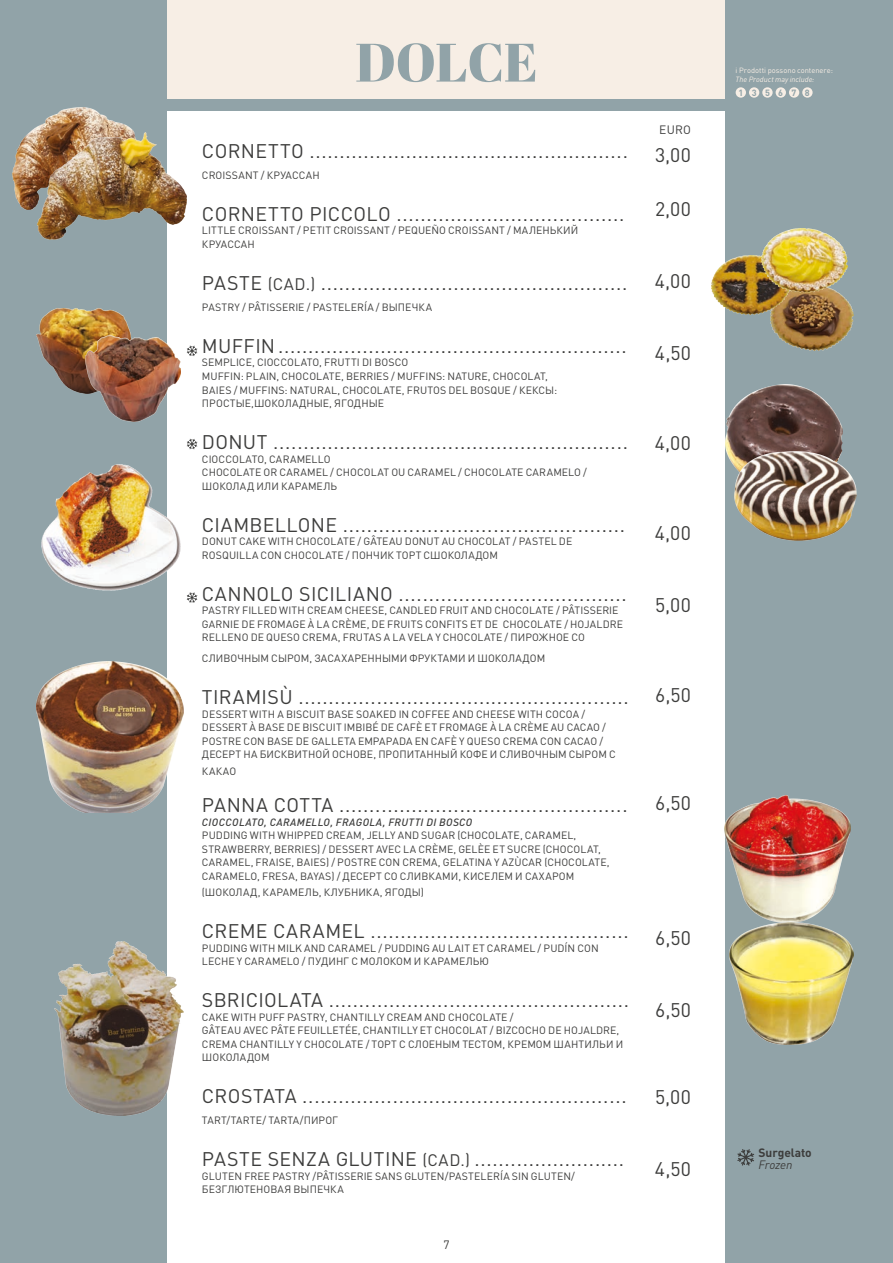
<style>
.page{position:relative;width:893px;height:1263px;background:#91a3a8}
.page>*{position:absolute;margin:0;border:0;box-sizing:border-box;transform-origin:0 0}
.t1{font:54px "Abril Fatface";letter-spacing:-.01em;color:#91a3a8}
.t2{font:19.5px "DIN Pro";letter-spacing:.015em;color:#3d3d3c}
.t3{font:700 12px "DIN Pro";letter-spacing:-.01em;color:#3d3d3c}
.t4{font:italic 12px "DIN Pro";letter-spacing:-.025em;color:#3d3d3c}
.t5{font:12px "DIN Pro";color:#3d3d3d}
.t6{font:12px "DIN Pro";color:#3d3d3c}
.t7{font:10.5px/13.5px "DIN Pro";letter-spacing:.005em;color:#3d3d3c}
.t8{font:italic 500 10.5px "DIN Pro";letter-spacing:.035em;color:#3d3d3c}
.t9{font:700 9px "DIN Pro";color:#91a3a8}
.t10{font:7.5px "DIN Pro";letter-spacing:.005em;color:#f7eee5}
.t11{font:italic 7.5px "DIN Pro";color:#f7eee5}
.s1{font-size:16.5px}
</style>
<div class="page">
<div style="left:168px;top:0;width:557px;height:99px;background:#f7eee5"></div>
<div style="left:168px;top:112px;width:557px;height:1151px;background:#fff"></div>
<img style="left:13px;top:107px;width:121px;height:103px">
<img style="left:771px;top:292px;width:83px;height:59px">
<img style="left:711px;top:255px;width:81px;height:60px">
<img style="left:761px;top:229px;width:86px;height:63px">
<img style="left:37px;top:132px;width:150px;height:108px">
<img style="left:37px;top:308px;width:94px;height:85px">
<img style="left:86px;top:336px;width:94px;height:86px">
<img style="left:42px;top:465px;width:138px;height:125px">
<img style="left:54px;top:942px;width:130px;height:173px">
<div style="left:736px;top:87px;width:10px;height:11px;background:#f7eee5;border-radius:50%"></div>
<div style="left:749px;top:87px;width:10px;height:11px;background:#f7eee5;border-radius:50%"></div>
<div style="left:762px;top:87px;width:11px;height:11px;background:#f7eee5;border-radius:50%"></div>
<div style="left:776px;top:87px;width:10px;height:11px;background:#f7eee5;border-radius:50%"></div>
<div style="left:789px;top:87px;width:10px;height:11px;background:#f7eee5;border-radius:50%"></div>
<div style="left:802px;top:87px;width:11px;height:11px;background:#f7eee5;border-radius:50%"></div>
<svg style="left:737px;top:1149px;width:17px;height:17px"></svg>
<svg style="left:187px;top:592px;width:10px;height:11px"></svg>
<svg style="left:187px;top:439px;width:10px;height:10px"></svg>
<svg style="left:187px;top:346px;width:10px;height:10px"></svg>
<img style="left:37px;top:661px;width:147px;height:151px">
<img style="left:724px;top:795px;width:126px;height:127px">
<img style="left:729px;top:922px;width:125px;height:123px">
<img style="left:725px;top:385px;width:118px;height:81px">
<img style="left:734px;top:451px;width:122px;height:89px">
<h1 class="t1" style="left:355px;top:24px;width:184px">DOLCE</h1>
<h2 class="t2" style="left:202px;top:136px;width:427px">CORNETTO .....................................................</h2>
<p class="t7" style="left:202px;top:167px;width:119px">CROISSANT / КРУАССАН</p>
<h2 class="t2" style="left:202px;top:199px;width:424px">CORNETTO PICCOLO ......................................</h2>
<p class="t7" style="left:202px;top:223px;width:378px">LITTLE CROISSANT / PETIT CROISSANT / PEQUEÑO CROISSANT / МАЛЕНЬКИЙ<br>КРУАССАН</p>
<h2 class="t2" style="left:202px;top:268px;width:427px">PASTE <span class="s1">(CAD.)</span> ...................................................</h2>
<p class="t7" style="left:202px;top:299px;width:232px">PASTRY / PÂTISSERIE / PASTELERÍA / ВЫПЕЧКА</p>
<h2 class="t2" style="left:202px;top:331px;width:426px">MUFFIN..........................................................</h2>
<p class="t7" style="left:202px;top:355px;width:357px">SEMPLICE, CIOCCOLATO, FRUTTI DI BOSCO<br>MUFFIN: PLAIN, CHOCOLATE, BERRIES / MUFFINS: NATURE, CHOCOLAT, BAIES / MUFFINS: NATURAL, CHOCOLATE, FRUTOS DEL BOSQUE / КЕКСЫ:<br>ПРОСТЫЕ,ШОКОЛАДНЫЕ, ЯГОДНЫЕ</p>
<h2 class="t2" style="left:202px;top:427px;width:427px">DONUT ...........................................................</h2>
<p class="t7" style="left:202px;top:451px;width:387px">CIOCCOLATO, CARAMELLO<br>CHOCOLATE OR CARAMEL / CHOCOLAT OU CARAMEL / CHOCOLATE CARAMELO /<br>ШОКОЛАД ИЛИ КАРАМЕЛЬ</p>
<h2 class="t2" style="left:202px;top:509px;width:425px">CIAMBELLONE ...............................................</h2>
<p class="t7" style="left:202px;top:533px;width:372px">DONUT CAKE WITH CHOCOLATE / GÂTEAU DONUT AU CHOCOLAT / PASTEL DE<br>ROSQUILLA CON CHOCOLATE / ПОНЧИК ТОРТ СШОКОЛАДОМ</p>
<h2 class="t2" style="left:202px;top:578px;width:426px">CANNOLO SICILIANO ......................................</h2>
<p class="t7" style="left:202px;top:602px;width:422px">PASTRY FILLED WITH CREAM CHEESE, CANDLED FRUIT AND CHOCOLATE / PÂTISSERIE<br>GARNIE DE FROMAGE À LA CRÈME, DE FRUITS CONFITS ET DE CHOCOLATE / HOJALDRE<br>RELLENO DE QUESO CREMA, FRUTAS A LA VELA Y CHOCOLATE / ПИРОЖНОЕ СО</p>
<p class="t7" style="left:202px;top:650px;width:345px">СЛИВОЧНЫМ СЫРОМ, ЗАСАХАРЕННЫМИ ФРУКТАМИ И ШОКОЛАДОМ</p>
<h2 class="t2" style="left:202px;top:682px;width:428px">TIRAMISÙ .......................................................</h2>
<p class="t7" style="left:202px;top:706px;width:415px">DESSERT WITH A BISCUIT BASE SOAKED IN COFFEE AND CHEESE WITH COCOA / DESSERT À BASE DE BISCUIT IMBIBÉ DE CAFÈ ET FROMAGE À LA CRÈME AU CACAO / POSTRE CON BASE DE GALLETA EMPAPADA EN CAFÈ Y QUESO CREMA CON CACAO / ДЕСЕРТ НА БИСКВИТНОЙ ОСНОВЕ, ПРОПИТАННЫЙ КОФЕ И СЛИВОЧНЫМ СЫРОМ С</p>
<p class="t7" style="left:202px;top:763px;width:36px">КАКАО</p>
<h2 class="t2" style="left:202px;top:790px;width:427px">PANNA COTTA ................................................</h2>
<p class="t8" style="left:202px;top:813px;width:272px">CIOCCOLATO, CARAMELLO, FRAGOLA, FRUTTI DI BOSCO</p>
<p class="t7" style="left:202px;top:827px;width:409px">PUDDING WITH WHIPPED CREAM, JELLY AND SUGAR (CHOCOLATE, CARAMEL, STRAWBERRY, BERRIES) / DESSERT AVEC LA CRÈME, GELÈE ET SUCRE (CHOCOLAT, CARAMEL, FRAISE, BAIES) / POSTRE CON CREMA, GELATINA Y AZÙCAR (CHOCOLATE, CARAMELO, FRESA, BAYAS) / ДЕСЕРТ СО СЛИВКАМИ, КИСЕЛЕМ И САХАРОМ</p>
<p class="t7" style="left:202px;top:884px;width:224px">(ШОКОЛАД, КАРАМЕЛЬ, КЛУБНИКА, ЯГОДЫ)</p>
<h2 class="t2" style="left:202px;top:916px;width:428px">CREME CARAMEL ...........................................</h2>
<p class="t7" style="left:202px;top:940px;width:398px">PUDDING WITH MILK AND CARAMEL / PUDDING AU LAIT ET CARAMEL / PUDÍN CON<br>LECHE Y CARAMELO / ПУДИНГ С МОЛОКОМ И КАРАМЕЛЬЮ</p>
<h2 class="t2" style="left:202px;top:985px;width:429px">SBRICIOLATA ..................................................</h2>
<p class="t7" style="left:202px;top:1009px;width:423px">CAKE WITH PUFF PASTRY, CHANTILLY CREAM AND CHOCOLATE /<br>GÂTEAU AVEC PÂTE FEUILLETÉE, CHANTILLY ET CHOCOLAT / BIZCOCHO DE HOJALDRE, CREMA CHANTILLY Y CHOCOLATE / ТОРТ С СЛОЕНЫМ ТЕСТОМ, КРЕМОМ ШАНТИЛЬИ И ШОКОЛАДОМ</p>
<h2 class="t2" style="left:202px;top:1081px;width:426px">CROSTATA ......................................................</h2>
<p class="t7" style="left:202px;top:1112px;width:138px">TART/TARTE/ TARTA/ПИРОГ</p>
<h2 class="t2" style="left:202px;top:1144px;width:424px">PASTE SENZA GLUTINE <span class="s1">(CAD.)</span> .........................</h2>
<p class="t7" style="left:202px;top:1168px;width:375px">GLUTEN FREE PASTRY /PÂTISSERIE SANS GLUTEN/PASTELERÍA SIN GLUTEN/<br>БЕЗГЛЮТЕНОВАЯ ВЫПЕЧКА</p>
<p class="t6" style="left:444px;top:1235px;width:7px">7</p>
<p class="t5" style="left:659px;top:120px;width:33px">EURO</p>
<h2 class="t2" style="left:655px;top:140px;width:37px">3,00</h2>
<h2 class="t2" style="left:655px;top:194px;width:37px">2,00</h2>
<h2 class="t2" style="left:655px;top:266px;width:38px">4,00</h2>
<h2 class="t2" style="left:655px;top:338px;width:38px">4,50</h2>
<h2 class="t2" style="left:655px;top:428px;width:38px">4,00</h2>
<h2 class="t2" style="left:655px;top:518px;width:38px">4,00</h2>
<h2 class="t2" style="left:655px;top:590px;width:37px">5,00</h2>
<h2 class="t2" style="left:655px;top:680px;width:37px">6,50</h2>
<h2 class="t2" style="left:655px;top:788px;width:37px">6,50</h2>
<h2 class="t2" style="left:655px;top:923px;width:37px">6,50</h2>
<h2 class="t2" style="left:655px;top:995px;width:37px">6,50</h2>
<h2 class="t2" style="left:655px;top:1082px;width:37px">5,00</h2>
<h2 class="t2" style="left:655px;top:1154px;width:38px">4,50</h2>
<p class="t10" style="left:736px;top:64px;width:99px">i Prodotti possono contenere:</p>
<p class="t11" style="left:736px;top:73px;width:80px">The Product may include:</p>
<p class="t9" style="left:792px;top:85px;width:20px">7 8</p>
<p class="t9" style="left:738px;top:85px;width:46px">1356</p>
<p class="t3" style="left:759px;top:1142px;width:55px">Surgelato</p>
<p class="t4" style="left:759px;top:1155px;width:35px">Frozen</p>
</div>
